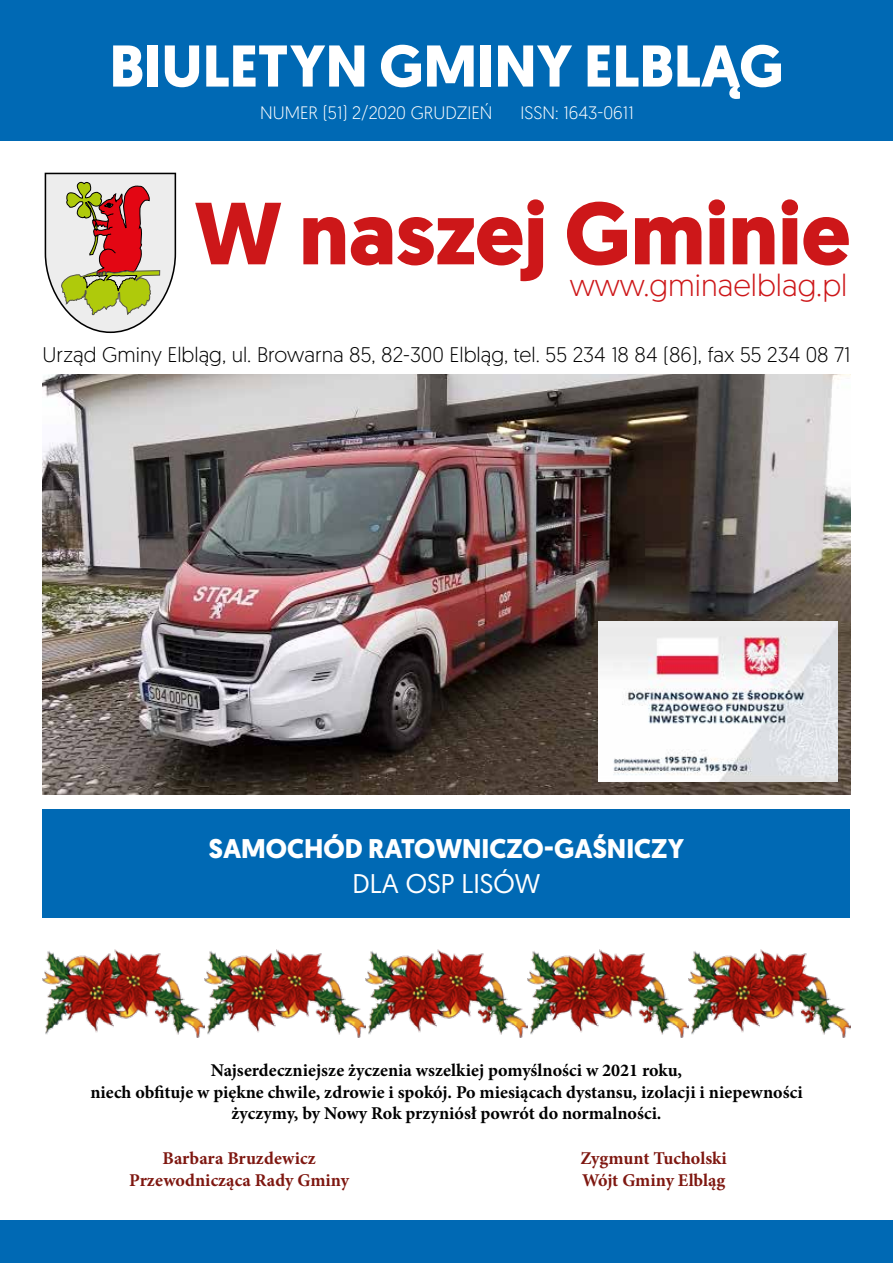
<style>
.page{position:relative;width:893px;height:1263px;background:#fff}
.page>*{position:absolute;margin:0;border:0;box-sizing:border-box;transform-origin:0 0}
.t1{font:700 87.9px "Geomanist";color:#cd1719}
.t2{font:700 58.8px "Geomanist";color:#fff}
.t3{font:300 30.9px "Geomanist";color:#cd1719}
.t4{font:700 27px "Geomanist";color:#fff}
.t5{font:27px "Geomanist";color:#fff}
.t6{font:300 21.15px "Geomanist";color:#000}
.t7{font:700 18px/21.6px "Minion Pro";color:#000;text-align:center}
.t8{font:700 18px/21.6px "Minion Pro";color:#7e1710;text-align:center}
.t9{font:300 18px "Geomanist";color:#fff}
</style>
<div class="page">
<div style="left:0;top:0;width:893px;height:140px;background:#0069b4"></div>
<div style="left:43px;top:809px;width:807px;height:109px;background:#0069b4"></div>
<div style="left:0;top:1220px;width:893px;height:43px;background:#0069b4"></div>
<svg style="left:45px;top:173px;width:131px;height:160px;background:#d0b79f"></svg>
<img style="left:43px;top:374px;width:807px;height:420px">
<img style="left:43px;top:949px;width:807px;height:89px">
<img style="left:598px;top:621px;width:240px;height:161px">
<h2 class="t2" style="left:109px;top:27px;width:675px">BIULETYN GMINY ELBLĄG</h2>
<p class="t9" style="left:260px;top:102px;width:234px">NUMER (51) 2/2020 GRUDZIEŃ</p>
<p class="t9" style="left:521px;top:102px;width:115px">ISSN: 1643-0611</p>
<h1 class="t1" style="left:194px;top:175px;width:657px">W naszej Gminie</h1>
<h3 class="t3" style="left:570px;top:266px;width:279px">www.gminaelblag.pl</h3>
<p class="t6" style="left:43px;top:341px;width:809px">Urząd Gminy Elbląg, ul. Browarna 85, 82-300 Elbląg, tel. 55 234 18 84 (86), fax 55 234 08 71</p>
<h3 class="t4" style="left:209px;top:830px;width:477px">SAMOCHÓD RATOWNICZO-GAŚNICZY</h3>
<h3 class="t5" style="left:353px;top:866px;width:189px">DLA OSP LISÓW</h3>
<p class="t7" style="left:90px;top:1059px;width:714px">Najserdeczniejsze życzenia wszelkiej pomyślności w 2021 roku,<br>niech obfituje w piękne chwile, zdrowie i spokój. Po miesiącach dystansu, izolacji i niepewności życzymy, by Nowy Rok przyniósł powrót do normalności.</p>
<p class="t8" style="left:129px;top:1147px;width:222px">Barbara Bruzdewicz<br>Przewodnicząca Rady Gminy</p>
<p class="t8" style="left:581px;top:1147px;width:148px;text-align:left">Zygmunt Tucholski<br>Wójt Gminy Elbląg</p>
</div>
